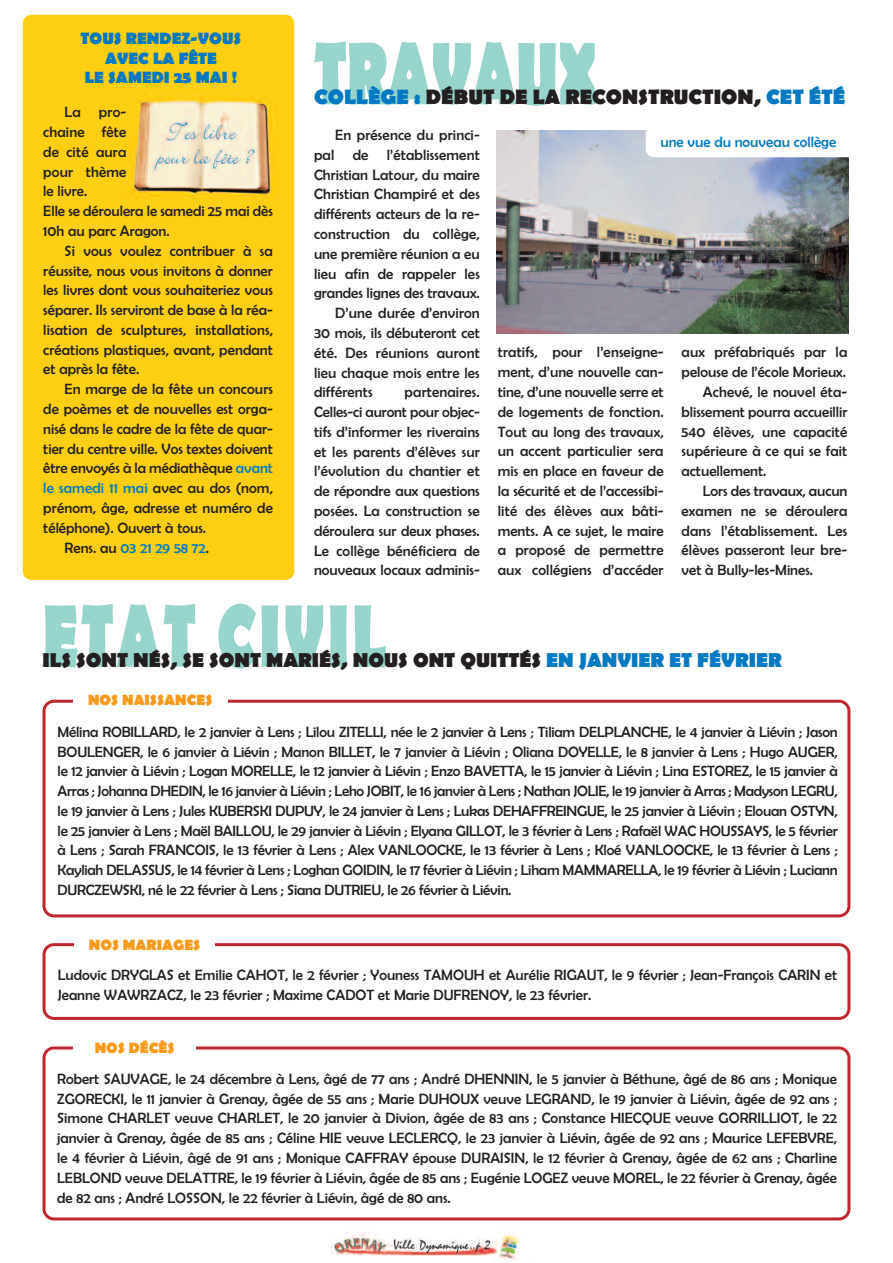
<style>
.page{position:relative;width:893px;height:1263px;background:#fff}
.page>*{position:absolute;margin:0;border:0;box-sizing:border-box;transform-origin:0 0}
.t1{font:700 21px "Berlin Sans FB";color:#231f20}
.t2{font:700 20.25px "Berlin Sans FB";color:#231f20}
.t3{font:700 16.5px/19.5px "Berlin Sans FB";color:#0079c2;text-align:center}
.t4{font:15px/19.8px "Berlin Sans FB";color:#231f20;text-align:justify}
.t5{font:15px "Berlin Sans FB";color:#0079c2}
.t6{font:700 15px "Berlin Sans FB";color:#f89a1c}
.s1{color:#0079c2}
.s2{color:#231f20}
</style>
<div class="page">
<img style="left:331px;top:1220px;width:191px;height:39px">
<svg style="left:45px;top:604px;width:233px;height:65px"></svg>
<svg style="left:43px;top:700px;width:807px;height:217px"></svg>
<svg style="left:43px;top:1046px;width:807px;height:174px"></svg>
<svg style="left:43px;top:943px;width:807px;height:77px"></svg>
<div style="left:73px;top:688px;width:154px;height:25px;background:#fff"></div>
<div style="left:74px;top:932px;width:141px;height:28px;background:#fff"></div>
<div style="left:73px;top:1034px;width:123px;height:30px;background:#fff"></div>
<img style="left:497px;top:130px;width:351px;height:203px">
<svg style="left:314px;top:42px;width:242px;height:63px"></svg>
<img style="left:23px;top:15px;width:271px;height:565px">
<div style="left:646px;top:125px;width:215px;height:32px;background:#fff;border-radius:9px"></div>
<p class="t3" style="left:81px;top:29px;width:162px">TOUS RENDEZ-VOUS<br>AVEC LA FÊTE<br>LE SAMEDI 25 MAI !</p>
<p class="t4" style="left:43px;top:102px;width:231px;text-align:left;text-indent:21px">La pro-<br>chaine fête<br>de cité aura<br>pour thème<br>le livre.<br>Elle se déroulera le samedi 25 mai dès<br>10h au parc Aragon.</p>
<p class="t4" style="left:43px;top:241px;width:231px;text-indent:21px">Si vous voulez contribuer à sa réussite, nous vous invitons à donner les livres dont vous souhaiteriez vous séparer. Ils serviront de base à la réa&shy;lisation de sculptures, installations, créations plastiques, avant, pendant et après la fête.</p>
<p class="t4" style="left:65px;top:379px;width:210px">En marge de la fête un concours</p>
<p class="t4" style="left:43px;top:399px;width:231px">de poèmes et de nouvelles est orga-</p>
<p class="t4" style="left:43px;top:419px;width:231px">nisé dans le cadre de la fête de quar-</p>
<p class="t4" style="left:43px;top:438px;width:231px">tier du centre ville. Vos textes doivent</p>
<p class="t4" style="left:43px;top:458px;width:231px">être envoyés à la médiathèque <span class="s1">avant</span></p>
<p class="t4" style="left:43px;top:478px;width:231px"><span class="s1">le samedi 11 mai</span> avec au dos (nom,</p>
<p class="t4" style="left:43px;top:498px;width:231px">prénom, âge, adresse et numéro de</p>
<p class="t4" style="left:43px;top:518px;width:164px">téléphone). Ouvert à tous.</p>
<p class="t5" style="left:65px;top:538px;width:146px"><span class="s2">Rens. au</span> 03 21 29 58 72<span class="s2">.</span></p>
<h1 class="t1" style="left:314px;top:84px;width:533px"><span class="s1">COLLÈGE :</span> DÉBUT DE LA RECONSTRUCTION, <span class="s1">CET ÉTÉ</span></h1>
<p class="t4" style="left:335px;top:125px;width:146px">En présence du princi-</p>
<p class="t4" style="left:314px;top:145px;width:167px">pal de l’établissement</p>
<p class="t4" style="left:314px;top:165px;width:167px">Christian Latour, du maire</p>
<p class="t4" style="left:314px;top:184px;width:167px">Christian Champiré et des</p>
<p class="t4" style="left:314px;top:204px;width:167px">différents acteurs de la re-</p>
<p class="t4" style="left:314px;top:224px;width:167px">construction du collège,</p>
<p class="t4" style="left:314px;top:244px;width:167px">une première réunion a eu</p>
<p class="t4" style="left:314px;top:263px;width:167px">lieu afin de rappeler les</p>
<p class="t4" style="left:314px;top:283px;width:167px">grandes lignes des travaux.</p>
<p class="t4" style="left:335px;top:303px;width:146px">D’une durée d’environ</p>
<p class="t4" style="left:314px;top:323px;width:167px">30 mois, ils débuteront cet</p>
<p class="t4" style="left:314px;top:343px;width:167px">été. Des réunions auront</p>
<p class="t4" style="left:314px;top:362px;width:167px">lieu chaque mois entre les</p>
<p class="t4" style="left:314px;top:382px;width:60px">différents</p>
<p class="t4" style="left:314px;top:382px;width:167px;text-indent:91px">partenaires.<br>Celles-ci auront pour objec&shy;tifs d’informer les riverains et les parents d’élèves sur l’évolution du chantier et de répondre aux questions posées. La construction se déroulera sur deux phases.<br>Le collège bénéficiera de nouveaux locaux adminis-</p>
<p class="t5" style="left:660px;top:133px;width:177px">une vue du nouveau collège</p>
<p class="t4" style="left:498px;top:342px;width:167px">tratifs, pour l’enseigne&shy;ment, d’une nouvelle can&shy;tine, d’une nouvelle serre et de logements de fonction.<br>Tout au long des travaux, un accent particulier sera mis en place en faveur de la sécurité et de l’accessibi&shy;lité des élèves aux bâti&shy;ments. A ce sujet, le maire a proposé de permettre aux collégiens d’accéder</p>
<p class="t4" style="left:682px;top:342px;width:167px">aux préfabriqués par la</p>
<p class="t4" style="left:682px;top:362px;width:166px">pelouse de l’école Morieux.</p>
<p class="t4" style="left:703px;top:382px;width:146px">Achevé, le nouvel éta-</p>
<p class="t4" style="left:682px;top:402px;width:167px">blissement pourra accueillir</p>
<p class="t4" style="left:682px;top:421px;width:167px">540 élèves, une capacité</p>
<p class="t4" style="left:682px;top:441px;width:167px">supérieure à ce qui se fait</p>
<p class="t4" style="left:682px;top:461px;width:86px">actuellement.</p>
<p class="t4" style="left:703px;top:481px;width:146px">Lors des travaux, aucun</p>
<p class="t4" style="left:682px;top:501px;width:167px">examen ne se déroulera</p>
<p class="t4" style="left:682px;top:520px;width:167px">dans l’établissement. Les</p>
<p class="t4" style="left:682px;top:540px;width:167px">élèves passeront leur bre-</p>
<p class="t4" style="left:682px;top:560px;width:133px">vet à Bully-les-Mines.</p>
<h2 class="t2" style="left:43px;top:648px;width:741px">ILS SONT NÉS, SE SONT MARIÉS, NOUS ONT QUITTÉS <span class="s1">EN JANVIER ET FÉVRIER</span></h2>
<p class="t6" style="left:88px;top:691px;width:126px">NOS NAISSANCES</p>
<p class="t4" style="left:58px;top:722px;width:782px">Mélina ROBILLARD, le 2 janvier à Lens ; Lilou ZITELLI, née le 2 janvier à Lens ; Tiliam DELPLANCHE, le 4 janvier à Liévin ; Jason BOULENGER, le 6 janvier à Liévin ; Manon BILLET, le 7 janvier à Liévin ; Oliana DOYELLE, le 8 janvier à Lens ; Hugo AUGER, le 12 janvier à Liévin ; Logan MORELLE, le 12 janvier à Liévin ; Enzo BAVETTA, le 15 janvier à Liévin ; Lina ESTOREZ, le 15 janvier à Arras ; Johanna DHEDIN, le 16 janvier à Liévin ; Leho JOBIT, le 16 janvier à Lens ; Nathan JOLIE, le 19 janvier à Arras ; Madyson LEGRU, le 19 janvier à Lens ; Jules KUBERSKI DUPUY, le 24 janvier à Lens ; Lukas DEHAFFREINGUE, le 25 janvier à Liévin ; Elouan OSTYN, le 25 janvier à Lens ; Maël BAILLOU, le 29 janvier à Liévin ; Elyana GILLOT, le 3 février à Lens ; Rafaël WAC HOUSSAYS, le 5 février à Lens ; Sarah FRANCOIS, le 13 février à Lens ; Alex VANLOOCKE, le 13 février à Lens ; Kloé VANLOOCKE, le 13 février à Lens ; Kayliah DELASSUS, le 14 février à Lens ; Loghan GOIDIN, le 17 février à Liévin ; Liham MAMMARELLA, le 19 février à Liévin ; Luciann DURCZEWSKI, né le 22 février à Lens ; Siana DUTRIEU, le 26 février à Liévin.</p>
<p class="t6" style="left:89px;top:936px;width:113px">NOS MARIAGES</p>
<p class="t4" style="left:58px;top:965px;width:781px">Ludovic DRYGLAS et Emilie CAHOT, le 2 février ; Youness TAMOUH et Aurélie RIGAUT, le 9 février ; Jean-François CARIN et<br>Jeanne WAWRZACZ, le 23 février ; Maxime CADOT et Marie DUFRENOY, le 23 février.</p>
<p class="t6" style="left:95px;top:1039px;width:81px">NOS DÉCÈS</p>
<p class="t4" style="left:57px;top:1069px;width:781px">Robert SAUVAGE, le 24 décembre à Lens, âgé de 77 ans ; André DHENNIN, le 5 janvier à Béthune, âgé de 86 ans ; Monique ZGORECKI, le 11 janvier à Grenay, âgée de 55 ans ; Marie DUHOUX veuve LEGRAND, le 19 janvier à Liévin, âgée de 92 ans ; Simone CHARLET veuve CHARLET, le 20 janvier à Divion, âgée de 83 ans ; Constance HIECQUE veuve GORRILLIOT, le 22 janvier à Grenay, âgée de 85 ans ; Céline HIE veuve LECLERCQ, le 23 janvier à Liévin, âgée de 92 ans ; Maurice LEFEBVRE, le 4 février à Liévin, âgé de 91 ans ; Monique CAFFRAY épouse DURAISIN, le 12 février à Grenay, âgée de 62 ans ; Charline LEBLOND veuve DELATTRE, le 19 février à Liévin, âgée de 85 ans ; Eugénie LOGEZ veuve MOREL, le 22 février à Grenay, âgée de 82 ans ; André LOSSON, le 22 février à Liévin, âgé de 80 ans.</p>
</div>
